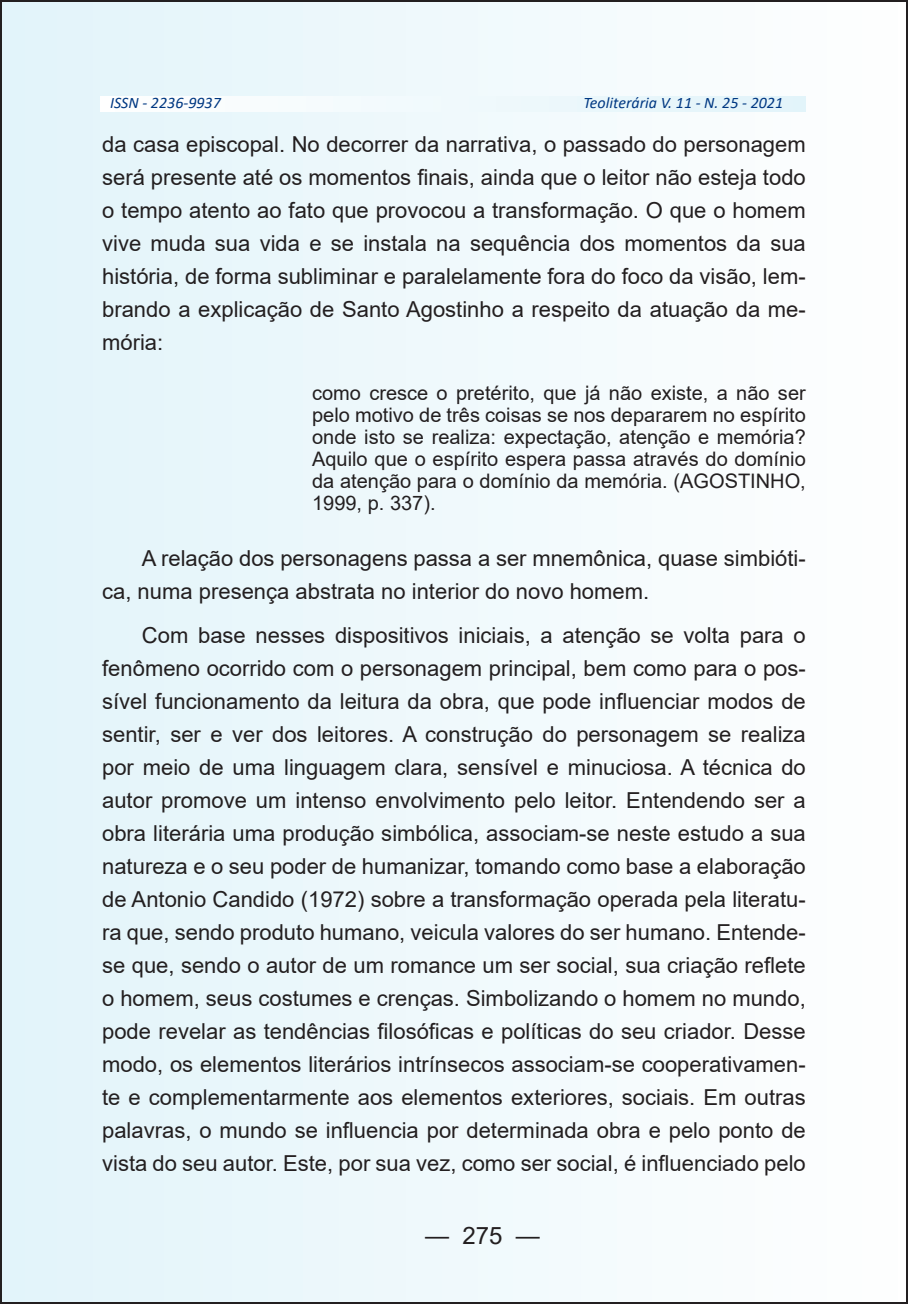
<style>
.page{position:relative;width:908px;height:1304px;background:#fff}
.page>*{position:absolute;margin:0;border:0;box-sizing:border-box;transform-origin:0 0}
.t1{font:24px "Arial";color:#231f20}
.t2{font:22px/33px "Arial";color:#231f20;text-align:justify}
.t3{font:20px/22px "Arial";color:#231f20;text-align:justify}
.t4{font:italic 16px "Calibri";color:#003882}
</style>
<div class="page">
<div style="left:1px;top:1px;width:905px;height:1302px;background:linear-gradient(to right,#e2f4fa,#fefefe)"></div>
<svg style="left:100px;top:96px;width:705px;height:15px"></svg>
<p class="t4" style="left:110px;top:92px;width:112px">ISSN - 2236-9937</p>
<p class="t4" style="left:583px;top:92px;width:201px">Teoliterária V. 11 - N. 25 - 2021</p>
<p class="t2" style="left:102px;top:128px;width:705px">da casa episcopal. No decorrer da narrativa, o passado do personagem será presente até os momentos finais, ainda que o leitor não esteja todo o tempo atento ao fato que provocou a transformação. O que o homem vive muda sua vida e se instala na sequência dos momentos da sua história, de forma subliminar e paralelamente fora do foco da visão, lem&shy;brando a explicação de Santo Agostinho a respeito da atuação da me&shy;mória:</p>
<p class="t3" style="left:312px;top:382px;width:495px">como cresce o pretérito, que já não existe, a não ser pelo motivo de três coisas se nos depararem no espírito onde isto se realiza: expectação, atenção e memória?<br>Aquilo que o espírito espera passa através do domínio da atenção para o domínio da memória. (AGOSTINHO, 1999, p. 337).</p>
<p class="t2" style="left:102px;top:542px;width:704px;text-indent:40px">A relação dos personagens passa a ser mnemônica, quase simbióti&shy;ca, numa presença abstrata no interior do novo homem.</p>
<p class="t2" style="left:102px;top:619px;width:705px;text-indent:40px">Com base nesses dispositivos iniciais, a atenção se volta para o fenômeno ocorrido com o personagem principal, bem como para o pos&shy;sível funcionamento da leitura da obra, que pode influenciar modos de sentir, ser e ver dos leitores. A construção do personagem se realiza por meio de uma linguagem clara, sensível e minuciosa. A técnica do autor promove um intenso envolvimento pelo leitor. Entendendo ser a obra literária uma produção simbólica, associam-se neste estudo a sua natureza e o seu poder de humanizar, tomando como base a elaboração de Antonio Candido (1972) sobre a transformação operada pela literatu&shy;ra que, sendo produto humano, veicula valores do ser humano. Entende&shy;se que, sendo o autor de um romance um ser social, sua criação reflete o homem, seus costumes e crenças. Simbolizando o homem no mundo, pode revelar as tendências filosóficas e políticas do seu criador. Desse modo, os elementos literários intrínsecos associam-se cooperativamen&shy;te e complementarmente aos elementos exteriores, sociais. Em outras palavras, o mundo se influencia por determinada obra e pelo ponto de vista do seu autor. Este, por sua vez, como ser social, é influenciado pelo</p>
<p class="t1" style="left:425px;top:1218px;width:116px">— 275 —</p>
</div>
